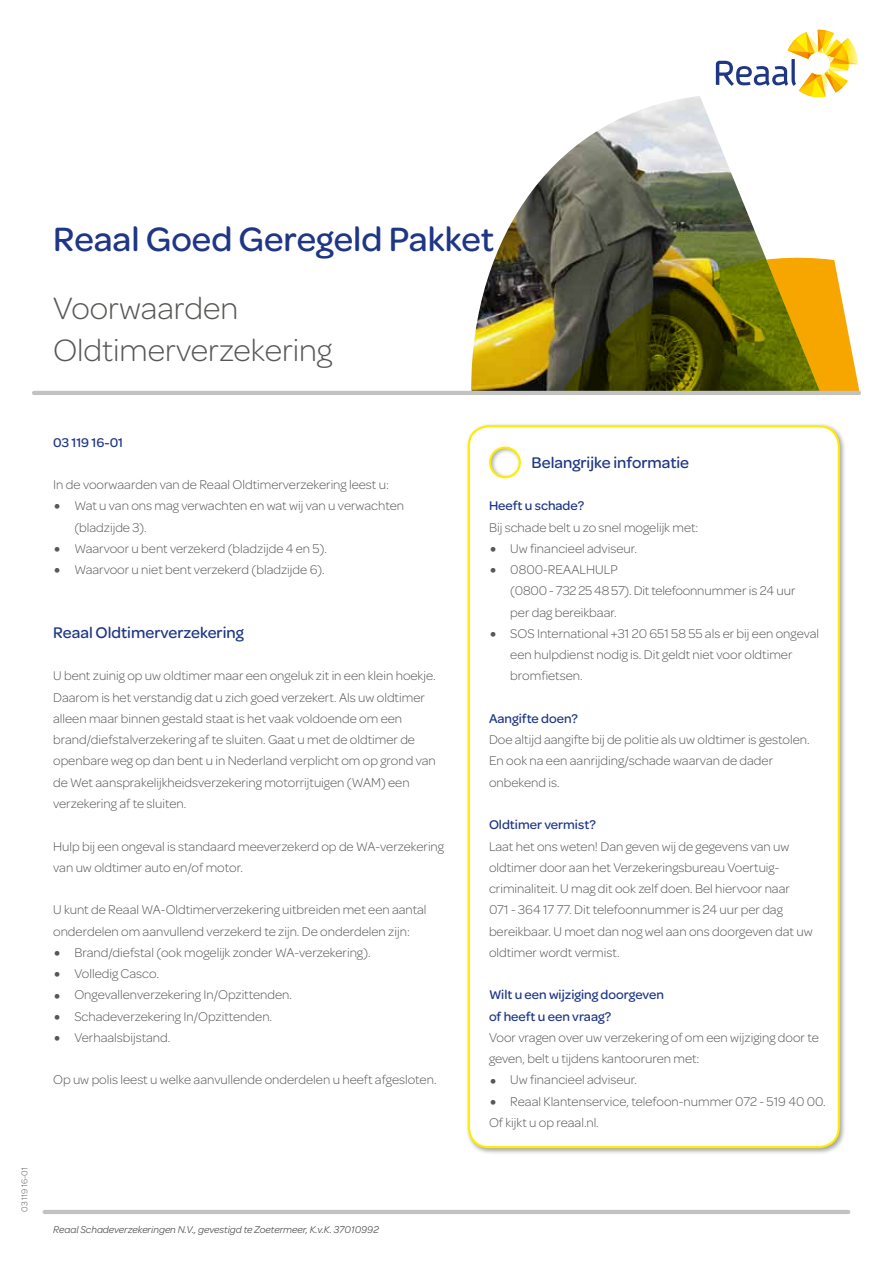
<style>
.page{position:relative;width:893px;height:1263px;background:#fff}
.page>*{position:absolute;margin:0;border:0;box-sizing:border-box;transform-origin:0 0}
.t1{font:500 36px "Omnes";color:#1f3685}
.t2{font:300 33px/42.5px "Omnes";color:#575756}
.t3{font:500 16.5px "Omnes";color:#1f3685}
.t4{font:300 13.5px/21.3px "Omnes";color:#575756}
.t5{font:500 13.5px/21.3px "Omnes";color:#1f3685}
.t6{font:italic 10.5px "Omnes";color:#575756}
.t7{font:300 9px "Omnes";color:#575756}
.s1{font-size:27px}
</style>
<div class="page">
<svg style="left:393px;top:29px;width:468px;height:364px"></svg>
<svg style="left:562px;top:258px;width:298px;height:134px;background:#756819"></svg>
<hr style="left:34px;top:391px;width:825px;height:4px;background:#c2c2c2">
<svg style="left:716px;top:30px;width:141px;height:67px"></svg>
<div style="left:465px;top:423px;width:381px;height:732px;background:#000;opacity:.35"></div>
<svg style="left:467px;top:424px;width:374px;height:725px"></svg>
<hr style="left:45px;top:1210px;width:803px;height:4px;background:#c2c2c2">
<h1 class="t1" style="left:53px;top:215px;width:443px">Reaal Goed Geregeld Pakket</h1>
<h2 class="t2" style="left:53px;top:286px;width:280px">Voorwaarden<br>Oldtimerverzekering</h2>
<p class="t5" style="left:53px;top:431px;width:72px">03 119 16-01</p>
<p class="t4" style="left:53px;top:474px;width:337px">In de voorwaarden van de Reaal Oldtimerverzekering leest u:</p>
<p class="t4" style="left:74px;top:495px;width:331px;text-indent:-21px"><span class="s1">•</span> Wat u van ons mag verwachten en wat wij van u verwachten (bladzijde 3).</p>
<p class="t4" style="left:53px;top:537px;width:275px"><span class="s1">•</span> Waarvoor u bent verzekerd (bladzijde 4 en 5).</p>
<p class="t4" style="left:53px;top:559px;width:273px"><span class="s1">•</span> Waarvoor u niet bent verzekerd (bladzijde 6).</p>
<p class="t3" style="left:53px;top:621px;width:192px">Reaal Oldtimerverzekering</p>
<p class="t4" style="left:53px;top:665px;width:384px">U bent zuinig op uw oldtimer maar een ongeluk zit in een klein hoekje.<br>Daarom is het verstandig dat u zich goed verzekert. Als uw oldtimer alleen maar binnen gestald staat is het vaak voldoende om een brand/diefstalverzekering af te sluiten. Gaat u met de oldtimer de openbare weg op dan bent u in Nederland verplicht om op grond van de Wet aansprakelijkheidsverzekering motorrijtuigen (WAM) een verzekering af te sluiten.</p>
<p class="t4" style="left:53px;top:835px;width:392px">Hulp bij een ongeval is standaard meeverzekerd op de WA-verzekering van uw oldtimer auto en/of motor.</p>
<p class="t4" style="left:53px;top:899px;width:375px">U kunt de Reaal WA-Oldtimerverzekering uitbreiden met een aantal onderdelen om aanvullend verzekerd te zijn. De onderdelen zijn:</p>
<p class="t4" style="left:53px;top:941px;width:319px"><span class="s1">•</span> Brand/diefstal (ook mogelijk zonder WA-verzekering).</p>
<p class="t4" style="left:53px;top:962px;width:107px"><span class="s1">•</span> Volledig Casco.</p>
<p class="t4" style="left:53px;top:984px;width:241px"><span class="s1">•</span> Ongevallenverzekering In/Opzittenden.</p>
<p class="t4" style="left:53px;top:1005px;width:221px"><span class="s1">•</span> Schadeverzekering In/Opzittenden.</p>
<p class="t4" style="left:53px;top:1026px;width:119px"><span class="s1">•</span> Verhaalsbijstand.</p>
<p class="t4" style="left:53px;top:1069px;width:385px">Op uw polis leest u welke aanvullende onderdelen u heeft afgesloten.</p>
<p class="t7" style="left:19px;top:1212px;width:46px;rotate:-90deg">03 119 16-01</p>
<p class="t6" style="left:53px;top:1223px;width:327px">Reaal Schadeverzekeringen N.V., gevestigd te Zoetermeer, K.v.K. 37010992</p>
<p class="t3" style="left:531px;top:451px;width:159px">Belangrijke informatie</p>
<p class="t5" style="left:489px;top:494px;width:97px">Heeft u schade?</p>
<p class="t4" style="left:489px;top:516px;width:211px">Bij schade belt u zo snel mogelijk met:</p>
<p class="t4" style="left:489px;top:537px;width:150px"><span class="s1">•</span> Uw financieel adviseur.</p>
<p class="t4" style="left:510px;top:559px;width:287px;text-indent:-21px"><span class="s1">•</span> 0800-REAALHULP<br>(0800 - 732 25 48 57). Dit telefoonnummer is 24 uur per dag bereikbaar.</p>
<p class="t4" style="left:510px;top:622px;width:310px;text-indent:-21px"><span class="s1">•</span> SOS International +31 20 651 58 55 als er bij een ongeval een hulpdienst nodig is. Dit geldt niet voor oldtimer bromfietsen.</p>
<p class="t5" style="left:489px;top:707px;width:90px">Aangifte doen?</p>
<p class="t4" style="left:489px;top:729px;width:322px">Doe altijd aangifte bij de politie als uw oldtimer is gestolen.<br>En ook na een aanrijding/schade waarvan de dader onbekend is.</p>
<p class="t5" style="left:489px;top:813px;width:108px">Oldtimer vermist?</p>
<p class="t4" style="left:489px;top:835px;width:325px">Laat het ons weten! Dan geven wij de gegevens van uw oldtimer door aan het Verzekeringsbureau Voertuig&shy;criminaliteit. U mag dit ook zelf doen. Bel hiervoor naar 071 - 364 17 77. Dit telefoonnummer is 24 uur per dag bereikbaar. U moet dan nog wel aan ons doorgeven dat uw oldtimer wordt vermist.</p>
<p class="t5" style="left:489px;top:983px;width:176px">Wilt u een wijziging doorgeven of heeft u een vraag?</p>
<p class="t4" style="left:489px;top:1026px;width:331px">Voor vragen over uw verzekering of om een wijziging door te geven, belt u tijdens kantooruren met:</p>
<p class="t4" style="left:489px;top:1069px;width:150px"><span class="s1">•</span> Uw financieel adviseur.</p>
<p class="t4" style="left:489px;top:1090px;width:338px"><span class="s1">•</span> Reaal Klantenservice, telefoon-nummer 072 - 519 40 00.<br>Of kijkt u op reaal.nl.</p>
</div>
